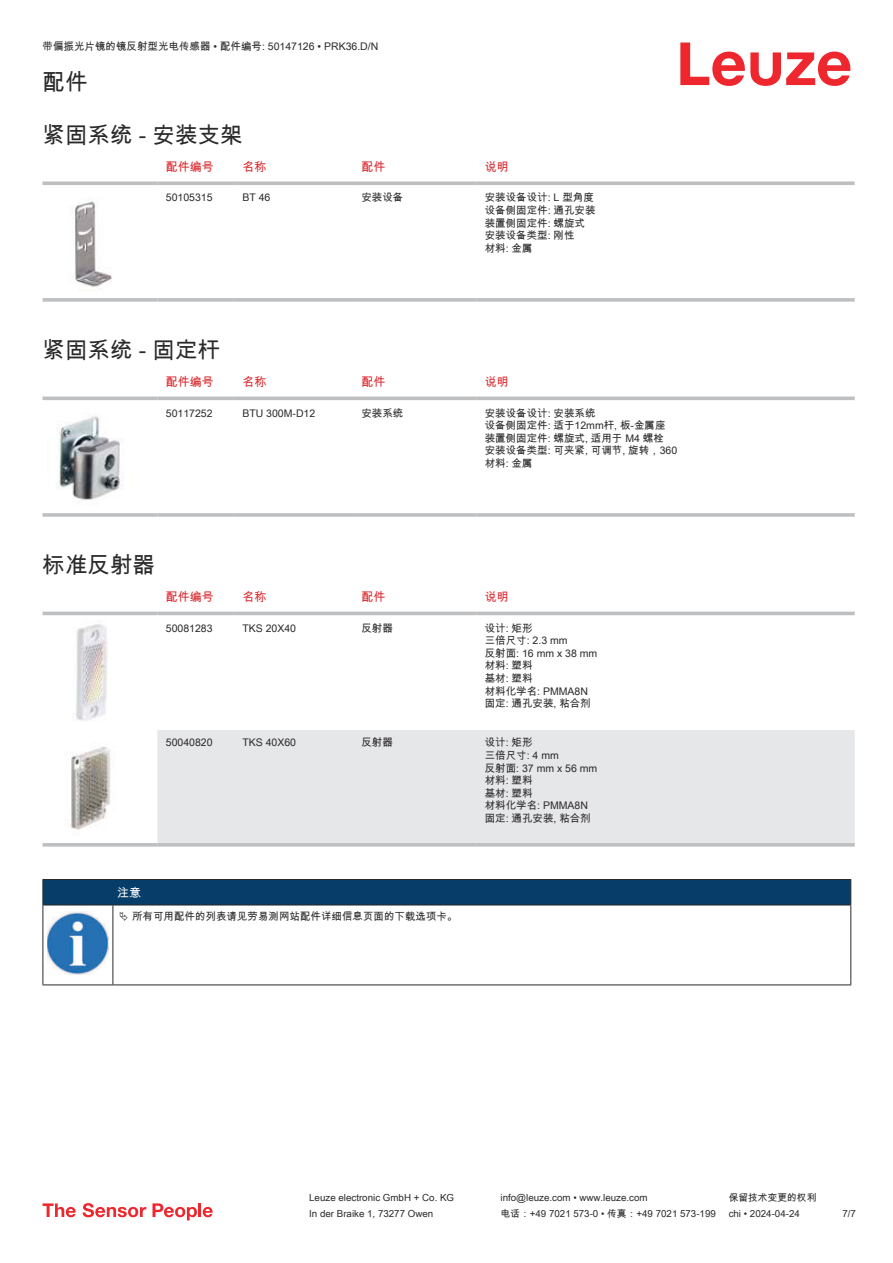
<style>
.page{position:relative;width:893px;height:1263px;background:#fff}
.page>*{position:absolute;margin:0;border:0;box-sizing:border-box;transform-origin:0 0}
.t1{font:22.5px "Arial Unicode MS";color:#2b292a}
.t2{font:12px "Arial Unicode MS";color:#db2a30}
.t3{font:12px "Arial Unicode MS";color:#fff}
.t4{font:10.5px/12.6px "Arial Unicode MS";color:#2b292a}
.t5{font:9.75px "Arial Unicode MS";color:#2b292a}
</style>
<div class="page">
<svg style="left:680px;top:43px;width:170px;height:43px"></svg>
<svg style="left:43px;top:181px;width:114px;height:4px"></svg>
<svg style="left:157px;top:181px;width:77px;height:4px"></svg>
<svg style="left:234px;top:181px;width:119px;height:4px"></svg>
<svg style="left:353px;top:181px;width:123px;height:4px"></svg>
<svg style="left:476px;top:181px;width:379px;height:4px;background:#c4c6c8"></svg>
<svg style="left:43px;top:298px;width:114px;height:4px"></svg>
<svg style="left:157px;top:298px;width:77px;height:4px"></svg>
<svg style="left:234px;top:298px;width:119px;height:4px"></svg>
<svg style="left:353px;top:298px;width:123px;height:4px"></svg>
<svg style="left:476px;top:298px;width:379px;height:4px;background:#c3c5c7"></svg>
<img style="left:74px;top:201px;width:38px;height:90px">
<svg style="left:43px;top:396px;width:812px;height:1px"></svg>
<hr style="left:43px;top:397px;width:114px;height:3px;background:#bdbfc1">
<hr style="left:157px;top:397px;width:77px;height:3px;background:#bdbfc1">
<hr style="left:234px;top:397px;width:119px;height:3px;background:#bdbfc1">
<hr style="left:353px;top:397px;width:123px;height:3px;background:#bdbfc1">
<hr style="left:476px;top:397px;width:379px;height:3px;background:#bdbfc1">
<hr style="left:43px;top:513px;width:114px;height:4px;background:#bdbfc1">
<hr style="left:157px;top:513px;width:77px;height:4px;background:#c7c9ca">
<hr style="left:234px;top:513px;width:119px;height:4px;background:#bdbfc1">
<hr style="left:353px;top:513px;width:123px;height:4px;background:#bdbfc1">
<hr style="left:476px;top:513px;width:379px;height:4px;background:#c7c9ca">
<img style="left:57px;top:416px;width:65px;height:84px">
<svg style="left:43px;top:611px;width:812px;height:5px;fill:#efeff0"></svg>
<div style="left:157px;top:730px;width:698px;height:113px;background:#e6e7e9"></div>
<hr style="left:43px;top:612px;width:114px;height:3px;background:#bdbfc1">
<hr style="left:157px;top:612px;width:77px;height:3px;background:#bdbfc1">
<hr style="left:234px;top:612px;width:119px;height:3px;background:#bdbfc1">
<hr style="left:353px;top:612px;width:123px;height:3px;background:#bdbfc1">
<hr style="left:476px;top:612px;width:379px;height:3px;background:#bdbfc1">
<svg style="left:43px;top:843px;width:114px;height:4px"></svg>
<svg style="left:157px;top:843px;width:77px;height:4px"></svg>
<svg style="left:234px;top:843px;width:119px;height:4px"></svg>
<svg style="left:353px;top:843px;width:123px;height:4px"></svg>
<svg style="left:476px;top:843px;width:379px;height:4px;background:#c3c5c7"></svg>
<img style="left:73px;top:624px;width:34px;height:97px">
<img style="left:70px;top:746px;width:41px;height:84px">
<hr style="left:43px;top:905px;width:70px;height:1px;background:#2b292a">
<svg style="left:43px;top:879px;width:808px;height:26px;background:#083b65"></svg>
<hr style="left:113px;top:905px;width:738px;height:1px;background:#2b292a">
<hr style="left:43px;top:905px;width:1px;height:75px;background:#2b292a">
<hr style="left:113px;top:905px;width:1px;height:75px;background:#2b292a">
<hr style="left:850px;top:905px;width:1px;height:75px;background:#2b292a">
<hr style="left:43px;top:984px;width:70px;height:1px;background:#2b292a">
<hr style="left:113px;top:984px;width:738px;height:1px;background:#2b292a">
<img style="left:47px;top:911px;width:61px;height:63px">
<svg style="left:43px;top:1203px;width:33px;height:14px"></svg>
<svg style="left:83px;top:1203px;width:63px;height:14px"></svg>
<svg style="left:153px;top:1203px;width:44px;height:17px"></svg>
<hr style="left:198px;top:1203px;width:3px;height:14px;background:#ed272d">
<svg style="left:203px;top:1207px;width:10px;height:10px"></svg>
<p class="t4" style="left:43px;top:40px;width:337px">带偏振光片镜的镜反射型光电传感器 • 配件编号: 50147126 • PRK36.D/N</p>
<h1 class="t1" style="left:43px;top:66px;width:46px">配件</h1>
<h1 class="t1" style="left:43px;top:119px;width:202px">紧固系统 - 安装支架</h1>
<p class="t2" style="left:166px;top:158px;width:49px">配件编号</p>
<p class="t2" style="left:242px;top:158px;width:25px">名称</p>
<p class="t2" style="left:361px;top:158px;width:25px">配件</p>
<p class="t2" style="left:485px;top:158px;width:25px">说明</p>
<p class="t4" style="left:166px;top:191px;width:48px">50105315</p>
<p class="t4" style="left:242px;top:191px;width:30px">BT 46</p>
<p class="t4" style="left:361px;top:191px;width:43px">安装设备</p>
<p class="t4" style="left:485px;top:191px;width:112px">安装设备设计: L 型角度设备侧固定件: 通孔安装装置侧固定件: 螺旋式安装设备类型: 刚性<br>材料: 金属</p>
<h1 class="t1" style="left:43px;top:334px;width:179px">紧固系统 - 固定杆</h1>
<p class="t2" style="left:166px;top:373px;width:49px">配件编号</p>
<p class="t2" style="left:242px;top:373px;width:25px">名称</p>
<p class="t2" style="left:361px;top:373px;width:25px">配件</p>
<p class="t2" style="left:485px;top:373px;width:25px">说明</p>
<p class="t4" style="left:166px;top:406px;width:48px">50117252</p>
<p class="t4" style="left:242px;top:406px;width:74px">BTU 300M-D12</p>
<p class="t4" style="left:361px;top:406px;width:43px">安装系统</p>
<p class="t4" style="left:485px;top:406px;width:194px">安装设备设计: 安装系统<br>设备侧固定件: 适于12mm杆, 板-金属座装置侧固定件: 螺旋式, 适用于 M4 螺栓<br>安装设备类型: 可夹紧, 可调节, 旋转，360材料: 金属</p>
<h1 class="t1" style="left:43px;top:549px;width:114px">标准反射器</h1>
<p class="t2" style="left:166px;top:588px;width:49px">配件编号</p>
<p class="t2" style="left:242px;top:588px;width:25px">名称</p>
<p class="t2" style="left:361px;top:588px;width:25px">配件</p>
<p class="t2" style="left:485px;top:588px;width:25px">说明</p>
<p class="t4" style="left:166px;top:621px;width:48px">50081283</p>
<p class="t4" style="left:242px;top:621px;width:55px">TKS 20X40</p>
<p class="t4" style="left:361px;top:621px;width:33px">反射器</p>
<p class="t4" style="left:485px;top:621px;width:114px">设计: 矩形<br>三倍尺寸: 2.3 mm<br>反射面: 16 mm x 38 mm材料: 塑料<br>基材: 塑料<br>材料化学名: PMMA8N固定: 通孔安装, 粘合剂</p>
<p class="t4" style="left:166px;top:736px;width:48px">50040820</p>
<p class="t4" style="left:242px;top:736px;width:55px">TKS 40X60</p>
<p class="t4" style="left:361px;top:736px;width:33px">反射器</p>
<p class="t4" style="left:485px;top:736px;width:114px">设计: 矩形<br>三倍尺寸: 4 mm<br>反射面: 37 mm x 56 mm材料: 塑料<br>基材: 塑料<br>材料化学名: PMMA8N固定: 通孔安装, 粘合剂</p>
<p class="t3" style="left:117px;top:884px;width:25px">注意</p>
<p class="t4" style="left:132px;top:909px;width:327px">所有可用配件的列表请见劳易测网站配件详细信息页面的下载选项卡。</p>
<p class="t5" style="left:309px;top:1191px;width:146px">Leuze electronic GmbH + Co. KG</p>
<p class="t5" style="left:501px;top:1191px;width:149px">info@leuze.com • www.leuze.com</p>
<p class="t5" style="left:729px;top:1191px;width:89px">保留技术变更的权利</p>
<p class="t5" style="left:309px;top:1206px;width:126px">In der Braike 1, 73277 Owen</p>
<p class="t5" style="left:501px;top:1206px;width:217px">电话：+49 7021 573-0 • 传真：+49 7021 573-199</p>
<p class="t5" style="left:729px;top:1206px;width:73px">chi • 2024-04-24</p>
<p class="t5" style="left:842px;top:1206px;width:15px">7/7</p>
</div>
